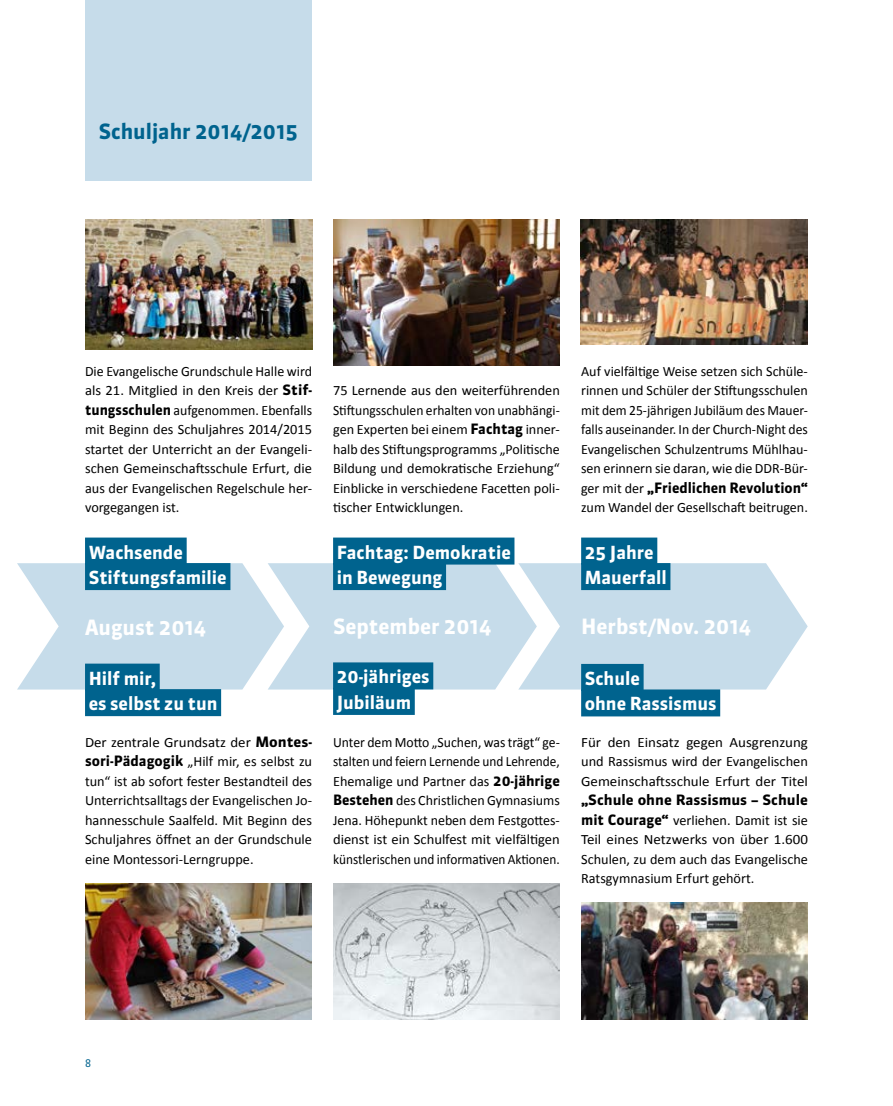
<style>
.page{position:relative;width:893px;height:1106px;background:#fff}
.page>*{position:absolute;margin:0;border:0;box-sizing:border-box;transform-origin:0 0}
.t1{font:700 21px "Sanuk";color:#fff}
.t2{font:700 21px "Sanuk";color:#00638e}
.t3{font:700 18px/25.5px "Sanuk";color:#fff}
.t4{font:14.25px/19.5px "Calibri";color:#000;text-align:justify}
.t5{font:14.25px/19.5px "Calibri";color:#000;text-align:justify;scale:1.05 1}
.t6{font:14.25px/19.5px "Calibri";color:#000;text-align:justify;scale:.96 1}
.t7{font:700 14.25px "Sanuk";color:#000}
.t8{font:700 14.25px "Sanuk";color:#000;scale:1.04 1}
.t9{font:10.5px "Sanuk";color:#00638e}
.s1{font-family:"Sanuk";font-weight:700}
.s2{font-family:"Calibri";font-weight:400}
</style>
<div class="page">
<svg style="left:17px;top:563px;width:791px;height:126px;background:#cde0ec"></svg>
<div style="left:333px;top:537px;width:181px;height:27px;background:#00638e"></div>
<div style="left:333px;top:563px;width:113px;height:27px;background:#00638e"></div>
<div style="left:333px;top:662px;width:100px;height:27px;background:#00638e"></div>
<div style="left:333px;top:688px;width:82px;height:27px;background:#00638e"></div>
<img style="left:333px;top:220px;width:227px;height:145px">
<div style="left:581px;top:537px;width:76px;height:27px;background:#00638e"></div>
<div style="left:581px;top:563px;width:89px;height:27px;background:#00638e"></div>
<div style="left:581px;top:664px;width:63px;height:27px;background:#00638e"></div>
<div style="left:581px;top:689px;width:139px;height:27px;background:#00638e"></div>
<img style="left:333px;top:883px;width:227px;height:136px">
<img style="left:581px;top:220px;width:227px;height:124px">
<img style="left:581px;top:902px;width:227px;height:117px">
<img style="left:85px;top:883px;width:227px;height:136px">
<img style="left:85px;top:220px;width:227px;height:129px">
<div style="left:85px;top:537px;width:102px;height:27px;background:#00638e"></div>
<div style="left:85px;top:563px;width:145px;height:27px;background:#00638e"></div>
<div style="left:85px;top:663px;width:75px;height:27px;background:#00638e"></div>
<div style="left:85px;top:689px;width:136px;height:27px;background:#00638e"></div>
<div style="left:85px;top:0;width:227px;height:181px;background:#c6dcea"></div>
<h1 class="t2" style="left:99px;top:118px;width:201px">Schuljahr 2014/2015</h1>
<p class="t4" style="left:85px;top:361px;width:229px">Die Evangelische Grundschule Halle wird als 21. Mitglied in den Kreis der <span class="s1">Stif&shy;tungsschulen</span> aufgenommen. Ebenfalls mit Beginn des Schuljahres 2014/2015 startet der Unterricht an der Evangeli&shy;schen Gemeinschaftsschule Erfurt, die aus der Evangelischen Regelschule her&shy;vorgegangen ist.</p>
<p class="t3" style="left:89px;top:539px;width:140px">Wachsende<br>Stiftungsfamilie</p>
<h1 class="t1" style="left:85px;top:614px;width:123px">August 2014</h1>
<p class="t3" style="left:89px;top:665px;width:130px">Hilf mir,<br>es selbst zu tun</p>
<p class="t5" style="left:85px;top:731px;width:218px">Der zentrale Grundsatz der <span class="s1">Montes&shy;sori-Pädagogik</span> „Hilf mir, es selbst zu tun“ ist ab sofort fester Bestandteil des Unterrichtsalltags der Evangelischen Jo&shy;hannesschule Saalfeld. Mit Beginn des Schuljahres öffnet an der Grundschule eine Montessori-Lerngruppe.</p>
<p class="t4" style="left:333px;top:380px;width:228px">75 Lernende aus den weiterführenden Stiftungsschulen erhalten von unabhängi&shy;gen Experten bei einem <span class="s1">Fachtag</span> inner&shy;halb des Stiftungsprogramms „Politische Bildung und demokratische Erziehung“ Einblicke in verschiedene Facetten poli&shy;tischer Entwicklungen.</p>
<p class="t3" style="left:337px;top:539px;width:176px">Fachtag: Demokratie in Bewegung</p>
<h1 class="t1" style="left:333px;top:613px;width:160px">September 2014</h1>
<p class="t3" style="left:337px;top:664px;width:94px">20-jähriges<br>Jubiläum</p>
<p class="t6" style="left:333px;top:731px;width:238px">Unter dem Motto „Suchen, was trägt“ ge&shy;stalten und feiern Lernende und Lehrende, Ehemalige und Partner das <span class="s1">20-jährige Bestehen</span> des Christlichen Gymnasiums Jena. Höhepunkt neben dem Festgottes&shy;dienst ist ein Schulfest mit vielfältigen künstlerischen und informativen Aktionen.</p>
<p class="t4" style="left:581px;top:361px;width:228px">Auf vielfältige Weise setzen sich Schüle&shy;rinnen und Schüler der Stiftungsschulen mit dem 25-jährigen Jubiläum des Mauer&shy;falls auseinander. In der Church-Night des Evangelischen Schulzentrums Mühlhau&shy;sen erinnern sie daran, wie die DDR-Bür-</p>
<p class="t7" style="left:581px;top:479px;width:228px"><span class="s2">ger mit der</span> „Friedlichen Revolution“</p>
<p class="t4" style="left:581px;top:497px;width:228px">zum Wandel der Gesellschaft beitrugen.</p>
<p class="t3" style="left:585px;top:539px;width:84px">25 Jahre<br>Mauerfall</p>
<h1 class="t1" style="left:581px;top:613px;width:171px">Herbst/Nov. 2014</h1>
<p class="t3" style="left:585px;top:665px;width:133px">Schule<br>ohne Rassismus</p>
<p class="t5" style="left:581px;top:731px;width:217px">Für den Einsatz gegen Ausgrenzung und Rassismus wird der Evangelischen Gemeinschaftsschule Erfurt der Titel</p>
<p class="t8" style="left:581px;top:791px;width:220px">„Schule ohne Rassismus – Schule</p>
<p class="t4" style="left:581px;top:809px;width:228px"><span class="s1">mit Courage“</span> verliehen. Damit ist sie Teil eines Netzwerks von über 1.600<br>Schulen, zu dem auch das Evangelische Ratsgymnasium Erfurt gehört.</p>
<p class="t9" style="left:85px;top:1056px;width:8px">8</p>
</div>
